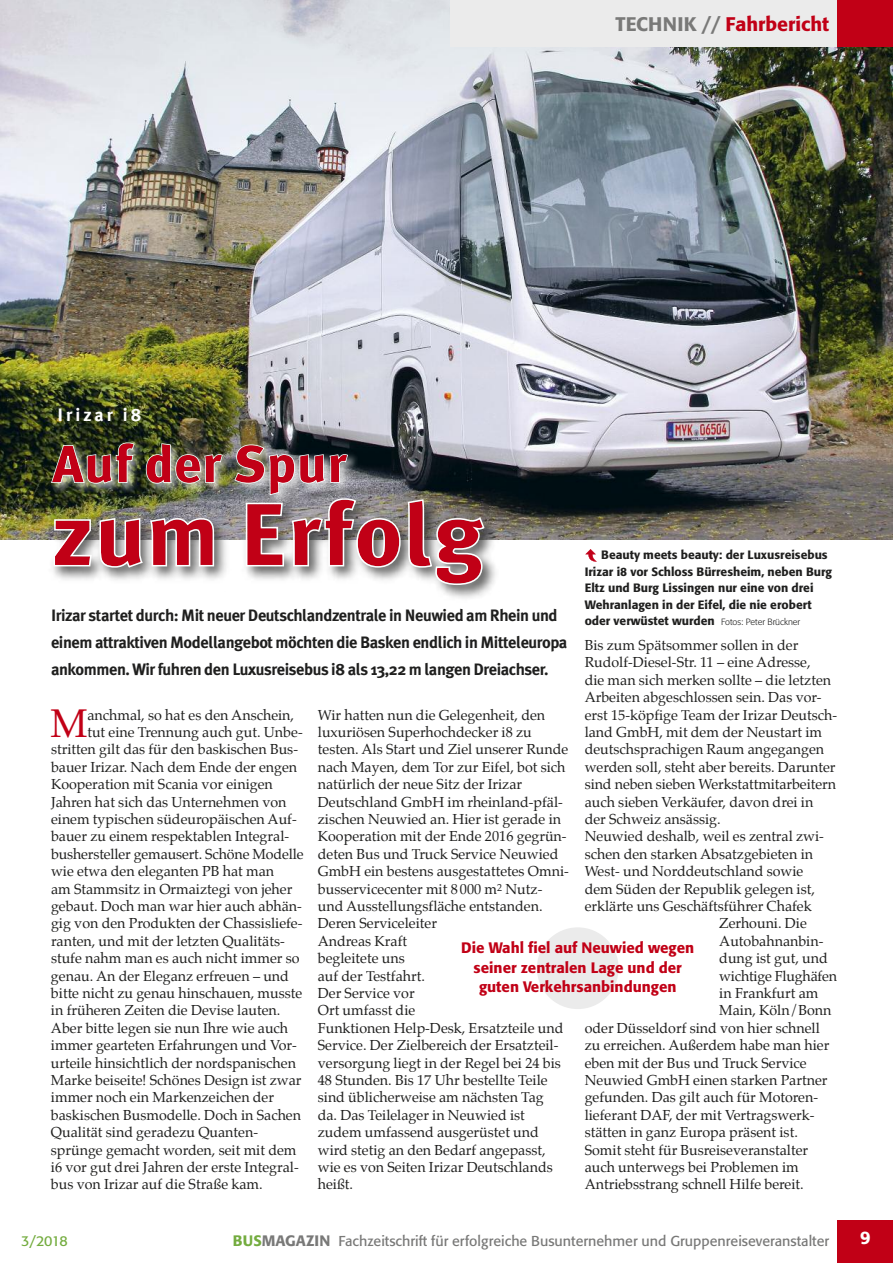
<style>
.page{position:relative;width:893px;height:1263px;background:#fff}
.page>*{position:absolute;margin:0;border:0;box-sizing:border-box;transform-origin:0 0}
.t1{font:39.3px "Palatino";color:#c10016}
.t2{font:500 19.5px "Formata";color:#c10016}
.t3{font:700 18px "Meta Plus";letter-spacing:.165em;color:#fff}
.t4{font:500 18px "Formata";color:#fff}
.t5{font:700 16.5px/27px "Meta Plus";letter-spacing:-.025em;color:#1f1f1e}
.t6{font:500 15px/19.5px "Formata";color:#c10016;text-align:center}
.t7{font:14.25px/17.4px "Palatino";color:#1f1f1e}
.t8{font:14.25px "Formata";color:#797978}
.t9{font:14.25px "Formata";color:#74ac3f}
.t10{font:500 12px/16.5px "Formata";color:#1f1f1e}
.s1{color:#797978}
.s2{font-weight:300;font-size:9px}
.s3{font-weight:500;font-size:15px;color:#74ac3f}
.s4{font-weight:500;font-size:15px}
</style>
<div class="page">
<img style="left:0;top:0;width:893px;height:539px">
<div style="left:451px;top:0;width:442px;height:47px;background:#ebebeb"></div>
<div style="left:838px;top:0;width:55px;height:47px;background:#c10016"></div>
<div style="left:838px;top:1220px;width:55px;height:43px;background:#c10016"></div>
<img style="left:47px;top:492px;width:457px;height:106px">
<img style="left:45px;top:437px;width:318px;height:73px">
<img style="left:51px;top:442px;width:434px;height:143px">
<div style="left:537px;top:927px;width:82px;height:82px;background:#ebebeb;border-radius:50%"></div>
<svg style="left:585px;top:549px;width:12px;height:13px"></svg>
<p class="t3" style="left:58px;top:404px;width:85px">Irizar i8</p>
<h2 class="t2" style="left:616px;top:16px;width:215px"><span class="s1">TECHNIK //</span> Fahrbericht</h2>
<p class="t10" style="left:585px;top:548px;width:249px;text-indent:17px">Beauty meets beauty: der Luxusreisebus Irizar i8 vor Schloss Bürresheim, neben Burg Eltz und Burg Lissingen nur eine von drei Wehranlagen in der Eifel, die nie erobert oder verwüstet wurden <span class="s2">Fotos: Peter Brückner</span></p>
<p class="t5" style="left:51px;top:602px;width:518px">Irizar startet durch: Mit neuer Deutschlandzentrale in Neuwied am Rhein und einem attraktiven Modellangebot möchten die Basken endlich in Mitteleuropa ankommen. Wir fuhren den Luxusreisebus i8 als 13,22 m langen Dreiachser.</p>
<p class="t7" style="left:585px;top:637px;width:215px">Bis zum Spätsommer sollen in der</p>
<p class="t7" style="left:585px;top:655px;width:227px">Rudolf-Diesel-Str. 11 – eine Adresse,</p>
<p class="t7" style="left:585px;top:672px;width:248px">die man sich merken sollte – die letzten</p>
<p class="t7" style="left:585px;top:689px;width:239px">Arbeiten abgeschlossen sein. Das vor-</p>
<p class="t7" style="left:585px;top:707px;width:254px">erst 15-köpfige Team der Irizar Deutsch-</p>
<p class="t7" style="left:585px;top:724px;width:239px">land GmbH, mit dem der Neustart im</p>
<p class="t7" style="left:585px;top:742px;width:241px">deutschsprachigen Raum angegangen</p>
<p class="t7" style="left:585px;top:759px;width:252px">werden soll, steht aber bereits. Darunter</p>
<p class="t7" style="left:585px;top:776px;width:253px">sind neben sieben Werkstattmitarbeitern</p>
<p class="t7" style="left:585px;top:794px;width:230px">auch sieben Verkäufer, davon drei in</p>
<p class="t7" style="left:585px;top:811px;width:138px">der Schweiz ansässig.</p>
<p class="t7" style="left:585px;top:829px;width:241px">Neuwied deshalb, weil es zentral zwi-</p>
<p class="t7" style="left:585px;top:846px;width:230px">schen den starken Absatzgebieten in</p>
<p class="t7" style="left:585px;top:863px;width:220px">West- und Norddeutschland sowie</p>
<p class="t7" style="left:585px;top:881px;width:232px">dem Süden der Republik gelegen ist,</p>
<p class="t7" style="left:585px;top:898px;width:228px">erklärte uns Geschäftsführer Chafek</p>
<p class="t7" style="left:719px;top:916px;width:89px">Zerhouni. Die</p>
<p class="t7" style="left:719px;top:933px;width:106px">Autobahnanbin-</p>
<p class="t7" style="left:719px;top:950px;width:110px">dung ist gut, und</p>
<p class="t7" style="left:719px;top:968px;width:119px">wichtige Flughäfen</p>
<p class="t7" style="left:719px;top:985px;width:101px">in Frankfurt am</p>
<p class="t7" style="left:719px;top:1003px;width:114px">Main, Köln/Bonn</p>
<p class="t7" style="left:585px;top:1020px;width:237px">oder Düsseldorf sind von hier schnell</p>
<p class="t7" style="left:585px;top:1037px;width:246px">zu erreichen. Außerdem habe man hier</p>
<p class="t7" style="left:585px;top:1055px;width:224px">eben mit der Bus und Truck Service</p>
<p class="t7" style="left:585px;top:1072px;width:244px">Neuwied GmbH einen starken Partner</p>
<p class="t7" style="left:585px;top:1090px;width:235px">gefunden. Das gilt auch für Motoren-</p>
<p class="t7" style="left:585px;top:1107px;width:231px">lieferant DAF, der mit Vertragswerk-</p>
<p class="t7" style="left:585px;top:1124px;width:215px">stätten in ganz Europa präsent ist.</p>
<p class="t7" style="left:585px;top:1142px;width:225px">Somit steht für Busreiseveranstalter</p>
<p class="t7" style="left:585px;top:1159px;width:216px">auch unterwegs bei Problemen im</p>
<p class="t7" style="left:585px;top:1177px;width:221px">Antriebsstrang schnell Hilfe bereit.</p>
<h1 class="t1" style="left:51px;top:705px;width:39px">M</h1>
<p class="t7" style="left:87px;top:707px;width:208px">anchmal, so hat es den Anschein,</p>
<p class="t7" style="left:318px;top:707px;width:253px">Wir hatten nun die Gelegenheit, den luxuriösen Superhochdecker i8 zu testen. Als Start und Ziel unserer Runde nach Mayen, dem Tor zur Eifel, bot sich natürlich der neue Sitz der Irizar<br>Deutschland GmbH im rheinland-pfäl&shy;zischen Neuwied an. Hier ist gerade in<br>Kooperation mit der Ende 2016 gegrün&shy;deten Bus und Truck Service Neuwied<br>GmbH ein bestens ausgestattetes Omni&shy;busservicecenter mit 8 000 m<sup>2</sup> Nutz&shy;und Ausstellungsfläche entstanden.<br>Deren Serviceleiter<br>Andreas Kraft<br>begleitete uns<br>auf der Testfahrt.<br>Der Service vor<br>Ort umfasst die<br>Funktionen Help-Desk, Ersatzteile und<br>Service. Der Zielbereich der Ersatzteil&shy;versorgung liegt in der Regel bei 24 bis<br>48 Stunden. Bis 17 Uhr bestellte Teile sind üblicherweise am nächsten Tag<br>da. Das Teilelager in Neuwied ist zudem umfassend ausgerüstet und wird stetig an den Bedarf angepasst, wie es von Seiten Irizar Deutschlands heißt.</p>
<p class="t7" style="left:87px;top:724px;width:217px">tut eine Trennung auch gut. Unbe-</p>
<p class="t7" style="left:51px;top:742px;width:249px">stritten gilt das für den baskischen Bus-</p>
<p class="t7" style="left:51px;top:759px;width:248px">bauer Irizar. Nach dem Ende der engen</p>
<p class="t7" style="left:51px;top:776px;width:223px">Kooperation mit Scania vor einigen</p>
<p class="t7" style="left:51px;top:794px;width:237px">Jahren hat sich das Unternehmen von</p>
<p class="t7" style="left:51px;top:811px;width:247px">einem typischen südeuropäischen Auf-</p>
<p class="t7" style="left:51px;top:829px;width:240px">bauer zu einem respektablen Integral-</p>
<p class="t7" style="left:51px;top:846px;width:254px">bushersteller gemausert. Schöne Modelle</p>
<p class="t7" style="left:51px;top:863px;width:225px">wie etwa den eleganten PB hat man</p>
<p class="t7" style="left:51px;top:881px;width:243px">am Stammsitz in Ormaiztegi von jeher</p>
<p class="t7" style="left:51px;top:898px;width:252px">gebaut. Doch man war hier auch abhän-</p>
<p class="t7" style="left:51px;top:916px;width:253px">gig von den Produkten der Chassisliefe-</p>
<p class="t7" style="left:51px;top:933px;width:235px">ranten, und mit der letzten Qualitäts-</p>
<p class="t7" style="left:51px;top:950px;width:250px">stufe nahm man es auch nicht immer so</p>
<p class="t7" style="left:51px;top:968px;width:239px">genau. An der Eleganz erfreuen – und</p>
<p class="t7" style="left:51px;top:985px;width:253px">bitte nicht zu genau hinschauen, musste</p>
<p class="t7" style="left:51px;top:1003px;width:231px">in früheren Zeiten die Devise lauten.</p>
<p class="t7" style="left:51px;top:1020px;width:239px">Aber bitte legen sie nun Ihre wie auch</p>
<p class="t7" style="left:51px;top:1037px;width:247px">immer gearteten Erfahrungen und Vor-</p>
<p class="t7" style="left:51px;top:1055px;width:247px">urteile hinsichtlich der nordspanischen</p>
<p class="t7" style="left:51px;top:1072px;width:252px">Marke beiseite! Schönes Design ist zwar</p>
<p class="t7" style="left:51px;top:1090px;width:225px">immer noch ein Markenzeichen der</p>
<p class="t7" style="left:51px;top:1107px;width:252px">baskischen Busmodelle. Doch in Sachen</p>
<p class="t7" style="left:51px;top:1124px;width:209px">Qualität sind geradezu Quanten-</p>
<p class="t7" style="left:51px;top:1142px;width:247px">sprünge gemacht worden, seit mit dem</p>
<p class="t7" style="left:51px;top:1159px;width:249px">i6 vor gut drei Jahren der erste Integral-</p>
<p class="t7" style="left:51px;top:1177px;width:213px">bus von Irizar auf die Straße kam.</p>
<p class="t6" style="left:461px;top:939px;width:234px">Die Wahl fiel auf Neuwied wegen seiner zentralen Lage und der guten Verkehrsanbindungen</p>
<p class="t9" style="left:21px;top:1235px;width:48px">3/2018</p>
<p class="t8" style="left:233px;top:1235px;width:598px"><span class="s3">BUS</span><span class="s4">MAGAZIN</span> Fachzeitschrift für erfolgreiche Busunternehmer und Gruppenreiseveranstalter</p>
<p class="t4" style="left:860px;top:1230px;width:12px">9</p>
</div>
